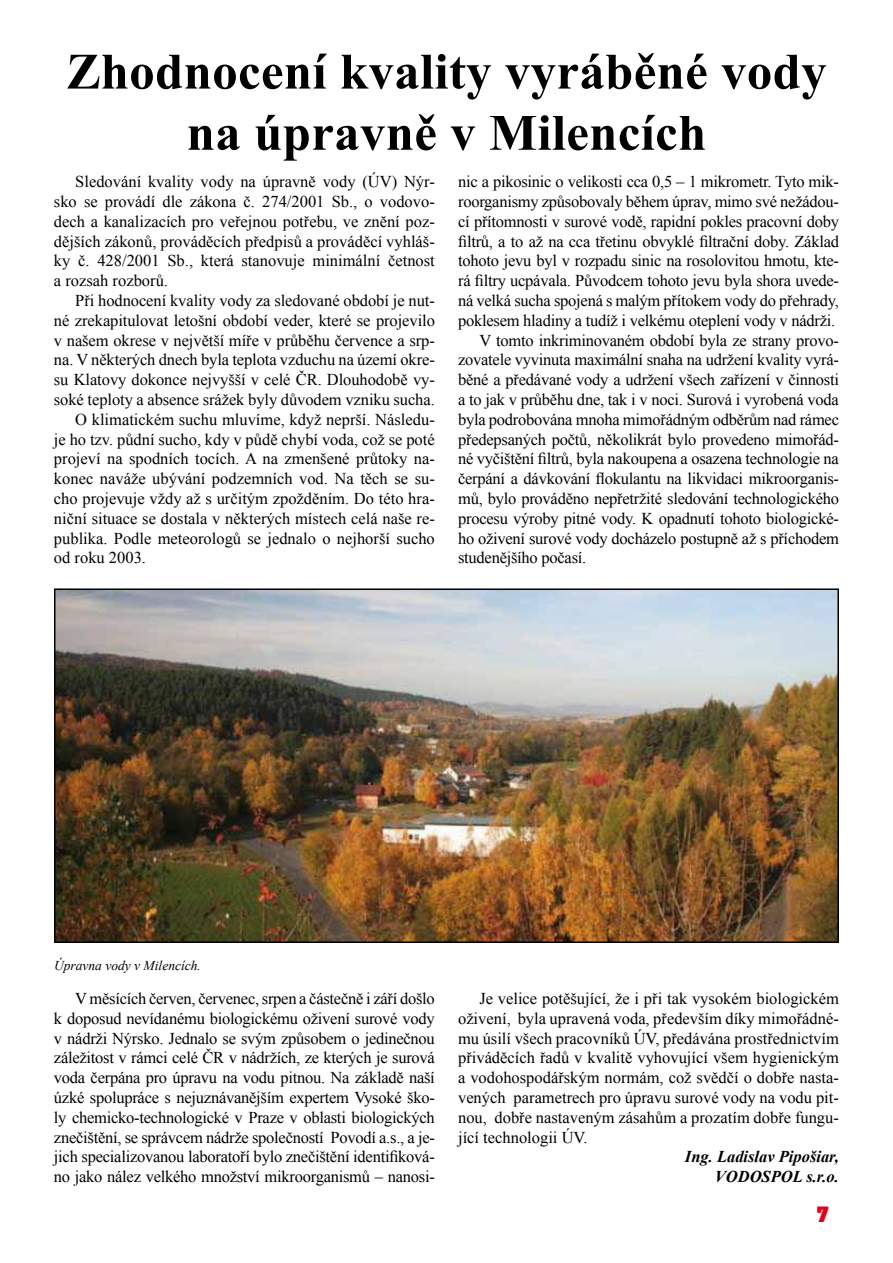
<style>
.page{position:relative;width:893px;height:1263px;background:#fff}
.page>*{position:absolute;margin:0;border:0;box-sizing:border-box;transform-origin:0 0}
.t1{font:700 51px/61.2px "Times New Roman";letter-spacing:.005em;color:#000;text-align:center}
.t2{font:18px "Aardvark CE Bold";color:#e2001a}
.t3{font:16.5px/19.8px "Times New Roman";letter-spacing:-.015em;color:#000;text-align:justify}
.t4{font:italic 700 16.5px/19.8px "Times New Roman";color:#000;text-align:right}
.t5{font:italic 13.5px "Times New Roman";color:#000}
</style>
<div class="page">
<img style="left:57px;top:591px;width:779px;height:349px">
<div style="left:54px;top:588px;width:785px;height:355px;border:2px solid #000"></div>
<h1 class="t1" style="left:66px;top:40px;width:762px">Zhodnocení kvality vyráběné vody na úpravně v Milencích</h1>
<p class="t3" style="left:54px;top:172px;width:382px;text-indent:21px">Sledování kvality vody na úpravně vody (ÚV) Nýr&shy;sko se provádí dle zákona č. 274/2001 Sb., o vodovo&shy;dech a kanalizacích pro veřejnou potřebu, ve znění poz&shy;dějších zákonů, prováděcích předpisů a prováděcí vyhláš&shy;ky č. 428/2001 Sb., která stanovuje minimální četnost a rozsah rozborů.</p>
<p class="t3" style="left:75px;top:290px;width:361px">Při hodnocení kvality vody za sledované období je nut-</p>
<p class="t3" style="left:54px;top:310px;width:382px">né zrekapitulovat letošní období veder, které se projevilo</p>
<p class="t3" style="left:54px;top:330px;width:382px">v našem okrese v největší míře v průběhu července a srp-</p>
<p class="t3" style="left:54px;top:350px;width:382px">na. V některých dnech byla teplota vzduchu na území okre-</p>
<p class="t3" style="left:54px;top:370px;width:382px">su Klatovy dokonce nejvyšší v celé ČR. Dlouhodobě vy-</p>
<p class="t3" style="left:54px;top:389px;width:382px">soké teploty a absence srážek byly důvodem vzniku sucha.</p>
<p class="t3" style="left:75px;top:409px;width:361px">O klimatickém suchu mluvíme, když neprší. Následu-</p>
<p class="t3" style="left:54px;top:429px;width:382px">je ho tzv. půdní sucho, kdy v půdě chybí voda, což se poté</p>
<p class="t3" style="left:54px;top:449px;width:382px">projeví na spodních tocích. A na zmenšené průtoky na-</p>
<p class="t3" style="left:54px;top:469px;width:382px">konec naváže ubývání podzemních vod. Na těch se su-</p>
<p class="t3" style="left:54px;top:488px;width:382px">cho projevuje vždy až s určitým zpožděním. Do této hra-</p>
<p class="t3" style="left:54px;top:508px;width:382px">niční situace se dostala v některých místech celá naše re-</p>
<p class="t3" style="left:54px;top:528px;width:382px">publika. Podle meteorologů se jednalo o nejhorší sucho</p>
<p class="t3" style="left:54px;top:548px;width:94px">od roku 2003.</p>
<p class="t3" style="left:458px;top:172px;width:382px">nic a pikosinic o velikosti cca 0,5 – 1 mikrometr. Tyto mik-</p>
<p class="t3" style="left:458px;top:191px;width:382px">roorganismy způsobovaly během úprav, mimo své nežádou-</p>
<p class="t3" style="left:458px;top:211px;width:382px">cí přítomnosti v surové vodě, rapidní pokles pracovní doby</p>
<p class="t3" style="left:458px;top:231px;width:382px">filtrů, a to až na cca třetinu obvyklé filtrační doby. Základ</p>
<p class="t3" style="left:458px;top:251px;width:382px">tohoto jevu byl v rozpadu sinic na rosolovitou hmotu, kte-</p>
<p class="t3" style="left:458px;top:271px;width:382px">rá filtry ucpávala. Původcem tohoto jevu byla shora uvede-</p>
<p class="t3" style="left:458px;top:290px;width:382px">ná velká sucha spojená s malým přítokem vody do přehrady,</p>
<p class="t3" style="left:458px;top:310px;width:379px">poklesem hladiny a tudíž i velkému oteplení vody v nádrži.</p>
<p class="t3" style="left:479px;top:330px;width:361px">V tomto inkriminovaném období byla ze strany provo-</p>
<p class="t3" style="left:458px;top:350px;width:382px">zovatele vyvinuta maximální snaha na udržení kvality vyrá-</p>
<p class="t3" style="left:458px;top:370px;width:382px">běné a předávané vody a udržení všech zařízení v činnosti</p>
<p class="t3" style="left:458px;top:389px;width:382px">a to jak v průběhu dne, tak i v noci. Surová i vyrobená voda</p>
<p class="t3" style="left:458px;top:409px;width:382px">byla podrobována mnoha mimořádným odběrům nad rámec</p>
<p class="t3" style="left:458px;top:429px;width:382px">předepsaných počtů, několikrát bylo provedeno mimořád-</p>
<p class="t3" style="left:458px;top:449px;width:382px">né vyčištění filtrů, byla nakoupena a osazena technologie na</p>
<p class="t3" style="left:458px;top:469px;width:382px">čerpání a dávkování flokulantu na likvidaci mikroorganis-</p>
<p class="t3" style="left:458px;top:488px;width:382px">mů, bylo prováděno nepřetržité sledování technologického</p>
<p class="t3" style="left:458px;top:508px;width:382px">procesu výroby pitné vody. K opadnutí tohoto biologické-</p>
<p class="t3" style="left:458px;top:528px;width:382px">ho oživení surové vody docházelo postupně až s příchodem</p>
<p class="t3" style="left:458px;top:548px;width:130px">studenějšího počasí.</p>
<p class="t5" style="left:54px;top:956px;width:148px">Úpravna vody v Milencích.</p>
<p class="t3" style="left:54px;top:988px;width:382px;text-indent:21px">V měsících červen, červenec, srpen a částečně i září došlo k doposud nevídanému biologickému oživení surové vody v nádrži Nýrsko. Jednalo se svým způsobem o jedinečnou záležitost v rámci celé ČR v nádržích, ze kterých je surová voda čerpána pro úpravu na vodu pitnou. Na základě naší úzké spolupráce s nejuznávanějším expertem Vysoké ško&shy;ly chemicko-technologické v Praze v oblasti biologických znečištění, se správcem nádrže společností Povodí a.s., a je&shy;jich specializovanou laboratoří bylo znečištění identifiková&shy;no jako nález velkého množství mikroorganismů – nanosi-</p>
<p class="t3" style="left:458px;top:988px;width:382px;text-indent:21px">Je velice potěšující, že i při tak vysokém biologickém oživení, byla upravená voda, především díky mimořádné&shy;mu úsilí všech pracovníků ÚV, předávána prostřednictvím přiváděcích řadů v kvalitě vyhovující všem hygienickým a vodohospodářským normám, což svědčí o dobře nasta&shy;vených parametrech pro úpravu surové vody na vodu pit&shy;nou, dobře nastaveným zásahům a prozatím dobře fungu&shy;jící technologii ÚV.</p>
<p class="t4" style="left:685px;top:1146px;width:156px">Ing. Ladislav Pipošiar,<br>VODOSPOL s.r.o.</p>
<p class="t2" style="left:817px;top:1202px;width:13px">7</p>
</div>
